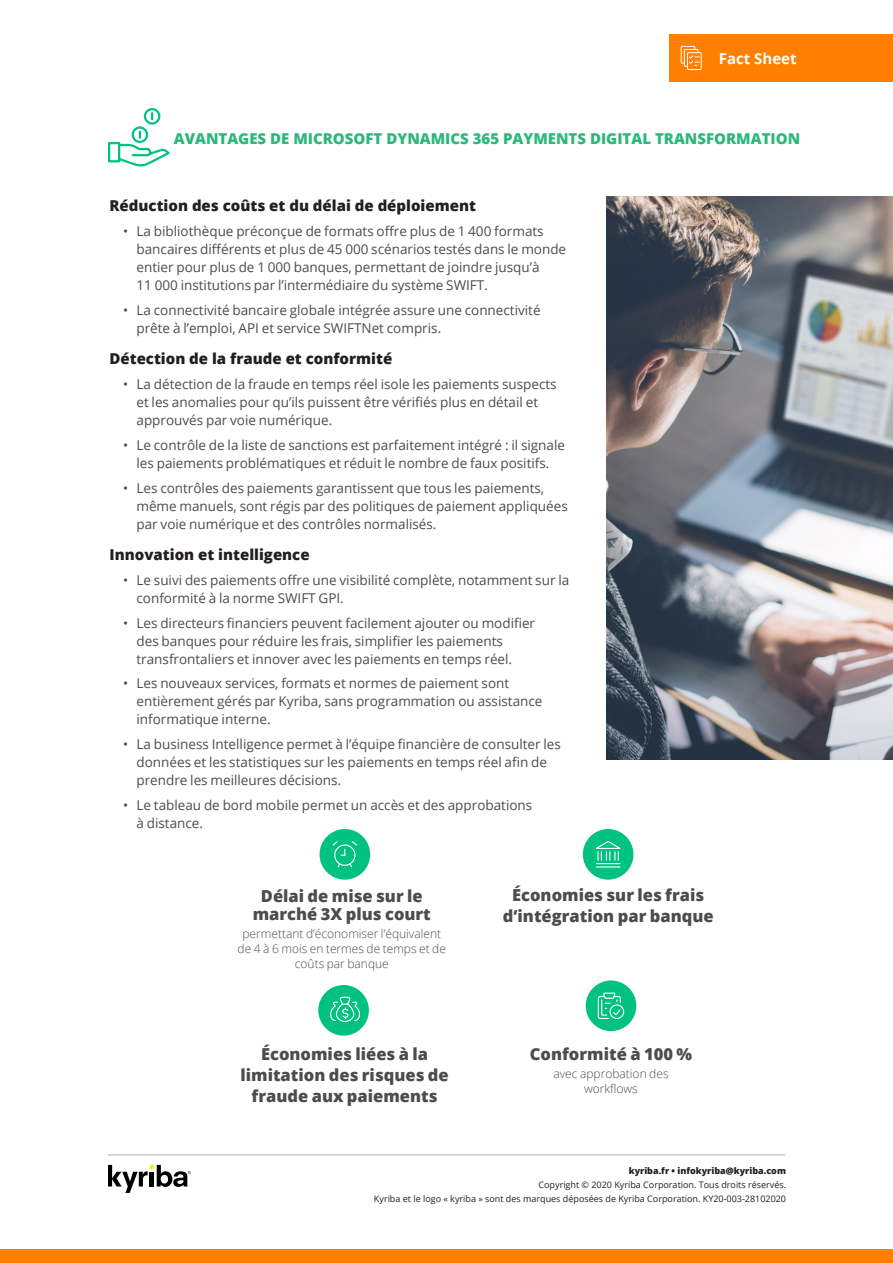
<style>
.page{position:relative;width:893px;height:1263px;background:#fff}
.page>*{position:absolute;margin:0;border:0;box-sizing:border-box;transform-origin:0 0}
.infogr_-_header{font:800 16.5px/21px "Open Sans";color:#4b4c4d;text-align:center}
.t1{font:800 15px "Open Sans";color:#231f20}
.H1_-_green{font:800 15px "Open Sans";color:#2cb77d}
.t2{font:700 15px "Open Sans";color:#fff}
.t3{font:13.5px/18px "Open Sans";color:#4b4c4d}
.infogr_-_content{font:300 12px/15px "Open Sans";color:#4b4c4d;text-align:center}
.t4{font:9px/13.8px "Open Sans";color:#231f20;text-align:right}
.t5{font:800 9px "Open Sans";color:#231f20}
</style>
<div class="page">
<div style="left:669px;top:35px;width:224px;height:47px;background:#ff8000"></div>
<svg style="left:680px;top:46px;width:22px;height:24px"></svg>
<svg style="left:108px;top:1165px;width:83px;height:28px"></svg>
<hr style="left:108px;top:1154px;width:677px;height:1px;background:#b3adab">
<div style="left:0;top:1249px;width:893px;height:14px;background:#ff8000"></div>
<div style="left:108px;top:142px;width:12px;height:20px;border:2px solid #00c280"></div>
<svg style="left:117px;top:108px;width:53px;height:59px"></svg>
<img style="left:607px;top:197px;width:286px;height:563px">
<div style="left:319px;top:829px;width:51px;height:51px;background:#00c280;border-radius:50%"></div>
<svg style="left:332px;top:841px;width:25px;height:27px"></svg>
<div style="left:583px;top:829px;width:50px;height:51px;background:#00c280;border-radius:50%"></div>
<svg style="left:595px;top:841px;width:26px;height:27px"></svg>
<div style="left:318px;top:985px;width:51px;height:50px;background:#00c280;border-radius:50%"></div>
<div style="left:586px;top:980px;width:50px;height:51px;background:#00c280;border-radius:50%"></div>
<svg style="left:597px;top:992px;width:28px;height:27px"></svg>
<svg style="left:330px;top:996px;width:31px;height:26px"></svg>
<p class="t2" style="left:719px;top:48px;width:79px">Fact Sheet</p>
<p class="H1_-_green" style="left:174px;top:127px;width:628px">AVANTAGES DE MICROSOFT DYNAMICS 365 PAYMENTS DIGITAL TRANSFORMATION</p>
<h2 class="t1" style="left:110px;top:195px;width:368px">Réduction des coûts et du délai de déploiement</h2>
<p class="t3" style="left:136px;top:222px;width:431px;text-indent:-14px">• La bibliothèque préconçue de formats offre plus de 1 400 formats bancaires différents et plus de 45 000 scénarios testés dans le monde entier pour plus de 1 000 banques, permettant de joindre jusqu’à<br>11 000 institutions par l’intermédiaire du système SWIFT.</p>
<p class="t3" style="left:136px;top:301px;width:406px;text-indent:-14px">• La connectivité bancaire globale intégrée assure une connectivité prête à l’emploi, API et service SWIFTNet compris.</p>
<h2 class="t1" style="left:110px;top:348px;width:284px">Détection de la fraude et conformité</h2>
<p class="t3" style="left:136px;top:375px;width:422px;text-indent:-14px">• La détection de la fraude en temps réel isole les paiements suspects et les anomalies pour qu’ils puissent être vérifiés plus en détail et approuvés par voie numérique.</p>
<p class="t3" style="left:123px;top:436px;width:444px;text-align:center">• Le contrôle de la liste de sanctions est parfaitement intégré : il signale les paiements problématiques et réduit le nombre de faux positifs.</p>
<p class="t3" style="left:136px;top:478px;width:433px;text-indent:-14px">• Les contrôles des paiements garantissent que tous les paiements, même manuels, sont régis par des politiques de paiement appliquées par voie numérique et des contrôles normalisés.</p>
<h2 class="t1" style="left:110px;top:543px;width:202px">Innovation et intelligence</h2>
<p class="t3" style="left:136px;top:571px;width:434px;text-indent:-14px">• Le suivi des paiements offre une visibilité complète, notamment sur la conformité à la norme SWIFT GPI.</p>
<p class="t3" style="left:136px;top:613px;width:400px;text-indent:-14px">• Les directeurs financiers peuvent facilement ajouter ou modifier des banques pour réduire les frais, simplifier les paiements transfrontaliers et innover avec les paiements en temps réel.</p>
<p class="t3" style="left:136px;top:674px;width:407px;text-indent:-14px">• Les nouveaux services, formats et normes de paiement sont entièrement gérés par Kyriba, sans programmation ou assistance informatique interne.</p>
<p class="t3" style="left:136px;top:735px;width:426px;text-indent:-14px">• La business Intelligence permet à l’équipe financière de consulter les données et les statistiques sur les paiements en temps réel afin de prendre les meilleures décisions.</p>
<p class="t3" style="left:136px;top:796px;width:397px;text-indent:-14px">• Le tableau de bord mobile permet un accès et des approbations à distance.</p>
<p class="infogr_-_header" style="left:253px;top:886px;width:180px;line-height:18px">Délai de mise sur le marché 3X plus court</p>
<p class="infogr_-_content" style="left:238px;top:926px;width:210px">permettant d’économiser l’équivalent de 4 à 6 mois en termes de temps et de coûts par banque</p>
<p class="infogr_-_header" style="left:503px;top:884px;width:212px">Économies sur les frais d’intégration par banque</p>
<p class="infogr_-_header" style="left:240px;top:1042px;width:210px">Économies liées à la limitation des risques de fraude aux paiements</p>
<p class="infogr_-_header" style="left:530px;top:1042px;width:164px">Conformité à 100 %</p>
<p class="infogr_-_content" style="left:553px;top:1066px;width:117px">avec approbation des workflows</p>
<p class="t5" style="left:629px;top:1164px;width:159px">kyriba.fr • infokyriba@kyriba.com</p>
<p class="t4" style="left:374px;top:1178px;width:414px">Copyright © 2020 Kyriba Corporation. Tous droits réservés.<br>Kyriba et le logo « kyriba » sont des marques déposées de Kyriba Corporation. KY20-003-28102020</p>
</div>
